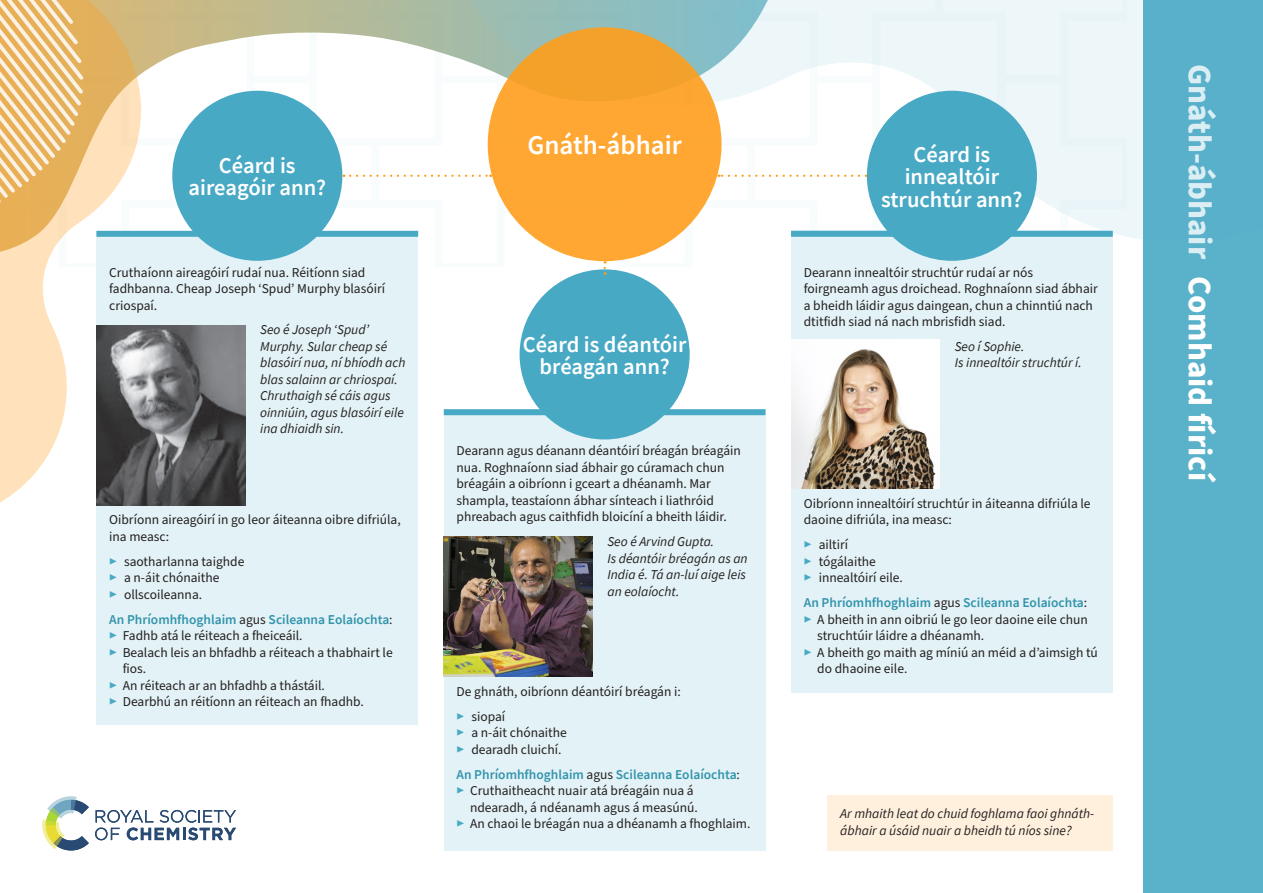
<style>
.page{position:relative;width:1263px;height:893px;background:#fff}
.page>*{position:absolute;margin:0;border:0;box-sizing:border-box;transform-origin:0 0}
.Science_topic{font:700 33px "Source Sans Pro";color:#fff}
.t1{font:600 27px "Source Sans Pro";color:#fff}
.Subheadings{font:600 22.5px/22.5px "Source Sans Pro";color:#fff;text-align:center}
.P1{font:13.5px/16.5px "Source Sans Pro";color:#231f20}
.P1-2{font:italic 13.5px/16.5px "Source Sans Pro";color:#231f20}
.P1-3{font:600 13.5px "Source Sans Pro";color:#3294ac}
.s1{color:#48a9c5}
.s2{font-weight:400;color:#231f20}
.s3{color:#daeef4}
</style>
<div class="page">
<svg style="left:157px;top:0;width:229px;height:231px"></svg>
<svg style="left:386px;top:0;width:758px;height:272px"></svg>
<svg style="left:0;top:0;width:157px;height:503px"></svg>
<svg style="left:0;top:0;width:87px;height:368px"></svg>
<div style="left:1144px;top:0;width:119px;height:893px;background:#5ab1ca"></div>
<div style="left:444px;top:409px;width:321px;height:441px;background:#e3f2f6"></div>
<div style="left:444px;top:409px;width:321px;height:6px;background:#48a9c5"></div>
<div style="left:791px;top:231px;width:322px;height:462px;background:#e3f2f6"></div>
<div style="left:791px;top:231px;width:322px;height:6px;background:#48a9c5"></div>
<svg style="left:718px;top:175px;width:141px;height:2px"></svg>
<svg style="left:350px;top:175px;width:141px;height:2px"></svg>
<svg style="left:95px;top:810px;width:141px;height:30px"></svg>
<svg style="left:42px;top:796px;width:47px;height:54px"></svg>
<div style="left:488px;top:27px;width:233px;height:234px;background:#ffa732;border-radius:50%"></div>
<div style="left:867px;top:91px;width:170px;height:170px;background:#48a9c5;border-radius:50%"></div>
<div style="left:520px;top:269px;width:170px;height:170px;background:#48a9c5;border-radius:50%"></div>
<div style="left:96px;top:231px;width:322px;height:493px;background:#e3f2f6"></div>
<div style="left:96px;top:231px;width:322px;height:6px;background:#48a9c5"></div>
<div style="left:172px;top:91px;width:170px;height:170px;background:#48a9c5;border-radius:50%"></div>
<img style="left:444px;top:536px;width:149px;height:140px">
<img style="left:791px;top:340px;width:149px;height:149px">
<div style="left:827px;top:795px;width:286px;height:55px;background:#fff0dd"></div>
<svg style="left:603px;top:261px;width:3px;height:14px"></svg>
<img style="left:96px;top:325px;width:149px;height:180px">
<p class="Subheadings" style="left:189px;top:154px;width:139px">Céard is aireagóir ann?</p>
<p class="P1" style="left:109px;top:264px;width:277px">Cruthaíonn aireagóirí rudaí nua. Réitíonn siad fadhbanna. Cheap Joseph ‘Spud’ Murphy blasóirí criospaí.</p>
<p class="P1-2" style="left:260px;top:322px;width:147px">Seo é Joseph ‘Spud’<br>Murphy. Sular cheap sé blasóirí nua, ní bhíodh ach blas salainn ar chriospaí.<br>Chruthaigh sé cáis agus oinniúin, agus blasóirí eile ina dhiaidh sin.</p>
<p class="P1" style="left:109px;top:512px;width:293px">Oibríonn aireagóirí in go leor áiteanna oibre difriúla, ina measc:</p>
<p class="P1" style="left:109px;top:554px;width:137px"><span class="s1">▶</span> saotharlanna taighde</p>
<p class="P1" style="left:109px;top:570px;width:112px"><span class="s1">▶</span> a n-áit chónaithe</p>
<p class="P1" style="left:109px;top:587px;width:94px"><span class="s1">▶</span> ollscoileanna.</p>
<p class="P1-3" style="left:109px;top:610px;width:285px">An Phríomhfhoghlaim <span class="s2">agus</span> Scileanna Eolaíochta<span class="s2">:</span></p>
<p class="P1" style="left:109px;top:628px;width:195px"><span class="s1">▶</span> Fadhb atá le réiteach a fheiceáil.</p>
<p class="P1" style="left:123px;top:645px;width:272px;text-indent:-14px"><span class="s1">▶</span> Bealach leis an bhfadhb a réiteach a thabhairt le fios.</p>
<p class="P1" style="left:109px;top:678px;width:217px"><span class="s1">▶</span> An réiteach ar an bhfadhb a thástáil.</p>
<p class="P1" style="left:109px;top:694px;width:256px"><span class="s1">▶</span> Dearbhú an réitíonn an réiteach an fhadhb.</p>
<p class="t1" style="left:527px;top:128px;width:156px">Gnáth-ábhair</p>
<p class="Subheadings" style="left:881px;top:143px;width:143px">Céard is innealtóir struchtúr ann?</p>
<p class="Subheadings" style="left:523px;top:333px;width:165px">Céard is déantóir bréagán ann?</p>
<p class="P1" style="left:456px;top:443px;width:286px">Dearann agus déanann déantóirí bréagán bréagáin nua. Roghnaíonn siad ábhair go cúramach chun bréagáin a oibríonn i gceart a dhéanamh. Mar shampla, teastaíonn ábhar sínteach i liathróid phreabach agus caithfidh bloicíní a bheith láidir.</p>
<p class="P1-2" style="left:607px;top:533px;width:108px">Seo é Arvind Gupta.</p>
<p class="P1-2" style="left:607px;top:550px;width:142px">Is déantóir bréagán as an<br>India é. Tá an-luí aige leis an eolaíocht.</p>
<p class="P1" style="left:456px;top:683px;width:226px">De ghnáth, oibríonn déantóirí bréagán i:</p>
<p class="P1" style="left:456px;top:708px;width:50px"><span class="s1">▶</span> siopaí</p>
<p class="P1" style="left:456px;top:725px;width:112px"><span class="s1">▶</span> a n-áit chónaithe</p>
<p class="P1" style="left:456px;top:741px;width:106px"><span class="s1">▶</span> dearadh cluichí.</p>
<p class="P1-3" style="left:456px;top:765px;width:285px">An Phríomhfhoghlaim <span class="s2">agus</span> Scileanna Eolaíochta<span class="s2">:</span></p>
<p class="P1" style="left:470px;top:783px;width:229px;text-indent:-14px"><span class="s1">▶</span> Cruthaitheacht nuair atá bréagáin nua á ndearadh, á ndéanamh agus á measúnú.</p>
<p class="P1" style="left:456px;top:816px;width:296px"><span class="s1">▶</span> An chaoi le bréagán nua a dhéanamh a fhoghlaim.</p>
<p class="P1" style="left:804px;top:264px;width:295px">Dearann innealtóir struchtúr rudaí ar nós foirgneamh agus droichead. Roghnaíonn siad ábhair a bheidh láidir agus daingean, chun a chinntiú nach dtitfidh siad ná nach mbrisfidh siad.</p>
<p class="P1-2" style="left:955px;top:338px;width:71px">Seo í Sophie.</p>
<p class="P1-2" style="left:955px;top:355px;width:128px">Is innealtóir struchtúr í.</p>
<p class="P1" style="left:804px;top:496px;width:288px">Oibríonn innealtóirí struchtúr in áiteanna difriúla le daoine difriúla, ina measc:</p>
<p class="P1" style="left:804px;top:537px;width:46px"><span class="s1">▶</span> ailtirí</p>
<p class="P1" style="left:804px;top:554px;width:74px"><span class="s1">▶</span> tógálaithe</p>
<p class="P1" style="left:804px;top:570px;width:101px"><span class="s1">▶</span> innealtóirí eile.</p>
<p class="P1-3" style="left:804px;top:594px;width:285px">An Phríomhfhoghlaim <span class="s2">agus</span> Scileanna Eolaíochta<span class="s2">:</span></p>
<p class="P1" style="left:817px;top:612px;width:272px;text-indent:-14px"><span class="s1">▶</span> A bheith in ann oibriú le go leor daoine eile chun struchtúir láidre a dhéanamh.</p>
<p class="P1" style="left:817px;top:645px;width:282px;text-indent:-14px"><span class="s1">▶</span> A bheith go maith ag míniú an méid a d’aimsigh tú do dhaoine eile.</p>
<p class="P1-2" style="left:840px;top:805px;width:255px">Ar mhaith leat do chuid foghlama faoi ghnáth&shy;ábhair a úsáid nuair a bheidh tú níos sine?</p>
<p class="Science_topic" style="left:1222px;top:64px;width:420px;rotate:90deg"><span class="s3">Gnáth-ábhair</span> Comhaid fíricí</p>
</div>
